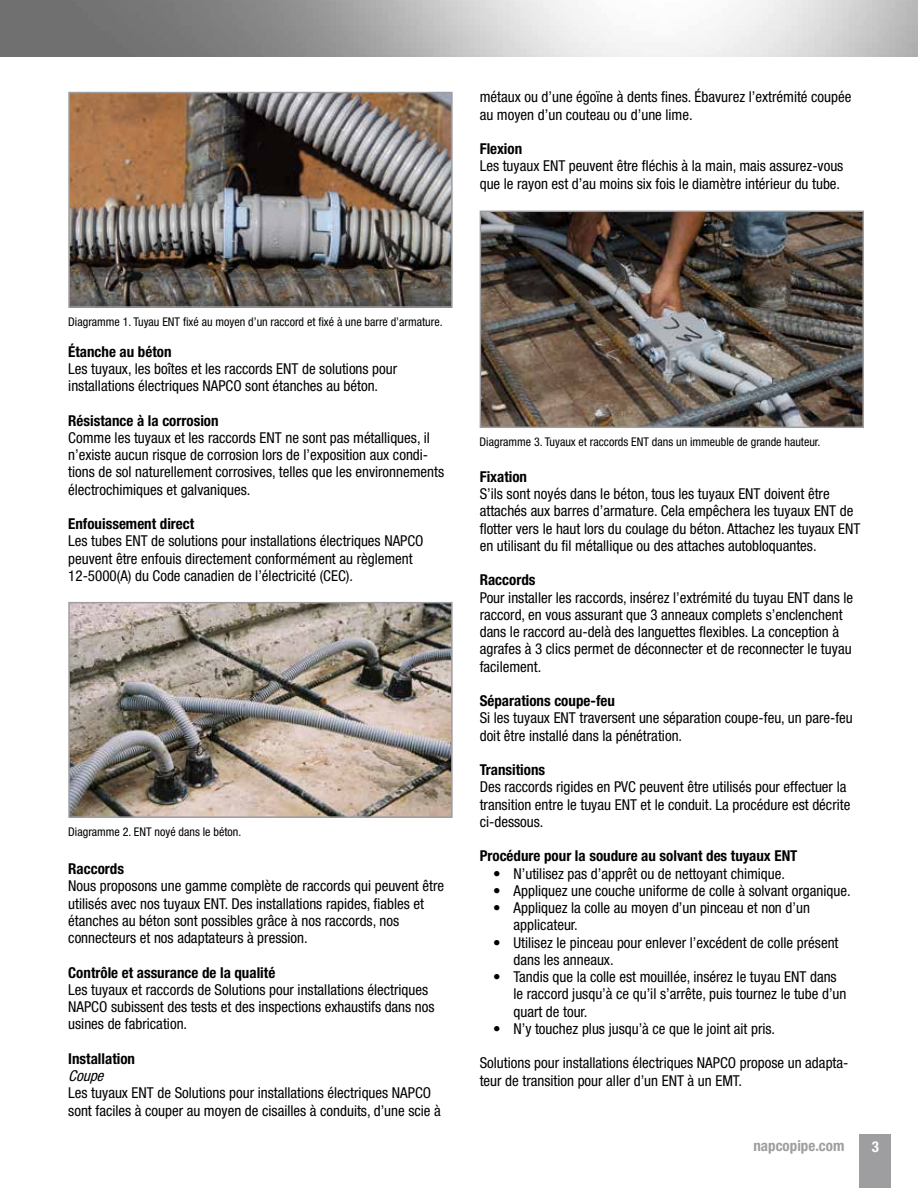
<style>
.page{position:relative;width:918px;height:1188px;background:#fff}
.page>*{position:absolute;margin:0;border:0;box-sizing:border-box;transform-origin:0 0}
.t1{font:condensed 15px/17.2px "Helvetica Neue LT Std";color:#000}
.t2{font:700 condensed 15px "Helvetica Neue LT Std";color:#000}
.t3{font:700 condensed 15px "Helvetica Neue LT Std";color:#9e9da0}
.t4{font:italic condensed 15px "Helvetica Neue LT Std";color:#000}
.t5{font:700 condensed 15px "Helvetica Neue LT Std";color:#fff}
.t6{font:condensed 12px "Helvetica Neue LT Std";color:#000}
</style>
<div class="page">
<div style="left:860px;top:1134px;width:31px;height:54px;background:#9e9da0"></div>
<img style="left:71px;top:95px;width:379px;height:210px">
<div style="left:68px;top:92px;width:385px;height:216px;border:2px solid #9e9da0"></div>
<img style="left:71px;top:605px;width:379px;height:210px">
<div style="left:68px;top:602px;width:385px;height:216px;border:2px solid #9e9da0"></div>
<img style="left:483px;top:214px;width:378px;height:211px">
<div style="left:480px;top:211px;width:384px;height:217px;border:2px solid #9e9da0"></div>
<p class="t1" style="left:480px;top:88px;width:373px">métaux ou d’une égoïne à dents fines. Ébavurez l’extrémité coupée au moyen d’un couteau ou d’une lime.</p>
<p class="t2" style="left:480px;top:140px;width:44px">Flexion</p>
<p class="t1" style="left:480px;top:157px;width:365px">Les tuyaux ENT peuvent être fléchis à la main, mais assurez-vous que le rayon est d’au moins six fois le diamètre intérieur du tube.</p>
<p class="t6" style="left:68px;top:314px;width:376px">Diagramme 1. Tuyau ENT fixé au moyen d’un raccord et fixé à une barre d’armature.</p>
<p class="t2" style="left:68px;top:342px;width:105px">Étanche au béton</p>
<p class="t1" style="left:68px;top:360px;width:331px">Les tuyaux, les boîtes et les raccords ENT de solutions pour installations électriques NAPCO sont étanches au béton.</p>
<p class="t2" style="left:68px;top:411px;width:152px">Résistance à la corrosion</p>
<p class="t1" style="left:68px;top:429px;width:377px">Comme les tuyaux et les raccords ENT ne sont pas métalliques, il n’existe aucun risque de corrosion lors de l’exposition aux condi&shy;tions de sol naturellement corrosives, telles que les environnements électrochimiques et galvaniques.</p>
<p class="t2" style="left:68px;top:515px;width:127px">Enfouissement direct</p>
<p class="t1" style="left:68px;top:532px;width:357px">Les tubes ENT de solutions pour installations électriques NAPCO peuvent être enfouis directement conformément au règlement<br>12-5000(A) du Code canadien de l’électricité (CEC).</p>
<p class="t6" style="left:68px;top:825px;width:174px">Diagramme 2. ENT noyé dans le béton.</p>
<p class="t2" style="left:68px;top:860px;width:57px">Raccords</p>
<p class="t1" style="left:68px;top:877px;width:377px">Nous proposons une gamme complète de raccords qui peuvent être utilisés avec nos tuyaux ENT. Des installations rapides, fiables et étanches au béton sont possibles grâce à nos raccords, nos connecteurs et nos adaptateurs à pression.</p>
<p class="t2" style="left:68px;top:963px;width:209px">Contrôle et assurance de la qualité</p>
<p class="t1" style="left:68px;top:981px;width:368px">Les tuyaux et raccords de Solutions pour installations électriques<br>NAPCO subissent des tests et des inspections exhaustifs dans nos usines de fabrication.</p>
<p class="t2" style="left:68px;top:1050px;width:68px">Installation</p>
<p class="t4" style="left:68px;top:1067px;width:41px">Coupe</p>
<p class="t1" style="left:68px;top:1084px;width:374px">Les tuyaux ENT de Solutions pour installations électriques NAPCO sont faciles à couper au moyen de cisailles à conduits, d’une scie à</p>
<p class="t6" style="left:480px;top:435px;width:342px">Diagramme 3. Tuyaux et raccords ENT dans un immeuble de grande hauteur.</p>
<p class="t2" style="left:480px;top:468px;width:49px">Fixation</p>
<p class="t1" style="left:480px;top:485px;width:382px">S’ils sont noyés dans le béton, tous les tuyaux ENT doivent être attachés aux barres d’armature. Cela empêchera les tuyaux ENT de flotter vers le haut lors du coulage du béton. Attachez les tuyaux ENT en utilisant du fil métallique ou des attaches autobloquantes.</p>
<p class="t2" style="left:480px;top:571px;width:57px">Raccords</p>
<p class="t1" style="left:480px;top:589px;width:375px">Pour installer les raccords, insérez l’extrémité du tuyau ENT dans le raccord, en vous assurant que 3 anneaux complets s’enclenchent dans le raccord au-delà des languettes flexibles. La conception à agrafes à 3 clics permet de déconnecter et de reconnecter le tuyau facilement.</p>
<p class="t2" style="left:480px;top:692px;width:137px">Séparations coupe-feu</p>
<p class="t1" style="left:480px;top:709px;width:375px">Si les tuyaux ENT traversent une séparation coupe-feu, un pare-feu doit être installé dans la pénétration.</p>
<p class="t2" style="left:480px;top:761px;width:67px">Transitions</p>
<p class="t1" style="left:480px;top:778px;width:372px">Des raccords rigides en PVC peuvent être utilisés pour effectuer la transition entre le tuyau ENT et le conduit. La procédure est décrite ci-dessous.</p>
<p class="t2" style="left:480px;top:847px;width:319px">Procédure pour la soudure au solvant des tuyaux ENT</p>
<p class="t1" style="left:493px;top:865px;width:293px">• N’utilisez pas d’apprêt ou de nettoyant chimique.</p>
<p class="t1" style="left:493px;top:882px;width:359px">• Appliquez une couche uniforme de colle à solvant organique.</p>
<p class="t1" style="left:513px;top:899px;width:298px;text-indent:-20px">• Appliquez la colle au moyen d’un pinceau et non d’un applicateur.</p>
<p class="t1" style="left:513px;top:934px;width:327px;text-indent:-20px">• Utilisez le pinceau pour enlever l’excédent de colle présent dans les anneaux.</p>
<p class="t1" style="left:513px;top:968px;width:335px;text-indent:-20px">• Tandis que la colle est mouillée, insérez le tuyau ENT dans le raccord jusqu’à ce qu’il s’arrête, puis tournez le tube d’un quart de tour.</p>
<p class="t1" style="left:493px;top:1020px;width:284px">• N’y touchez plus jusqu’à ce que le joint ait pris.</p>
<p class="t1" style="left:480px;top:1054px;width:370px">Solutions pour installations électriques NAPCO propose un adapta&shy;teur de transition pour aller d’un ENT à un EMT.</p>
<p class="t3" style="left:753px;top:1137px;width:93px">napcopipe.com</p>
<p class="t5" style="left:872px;top:1138px;width:9px">3</p>
</div>
